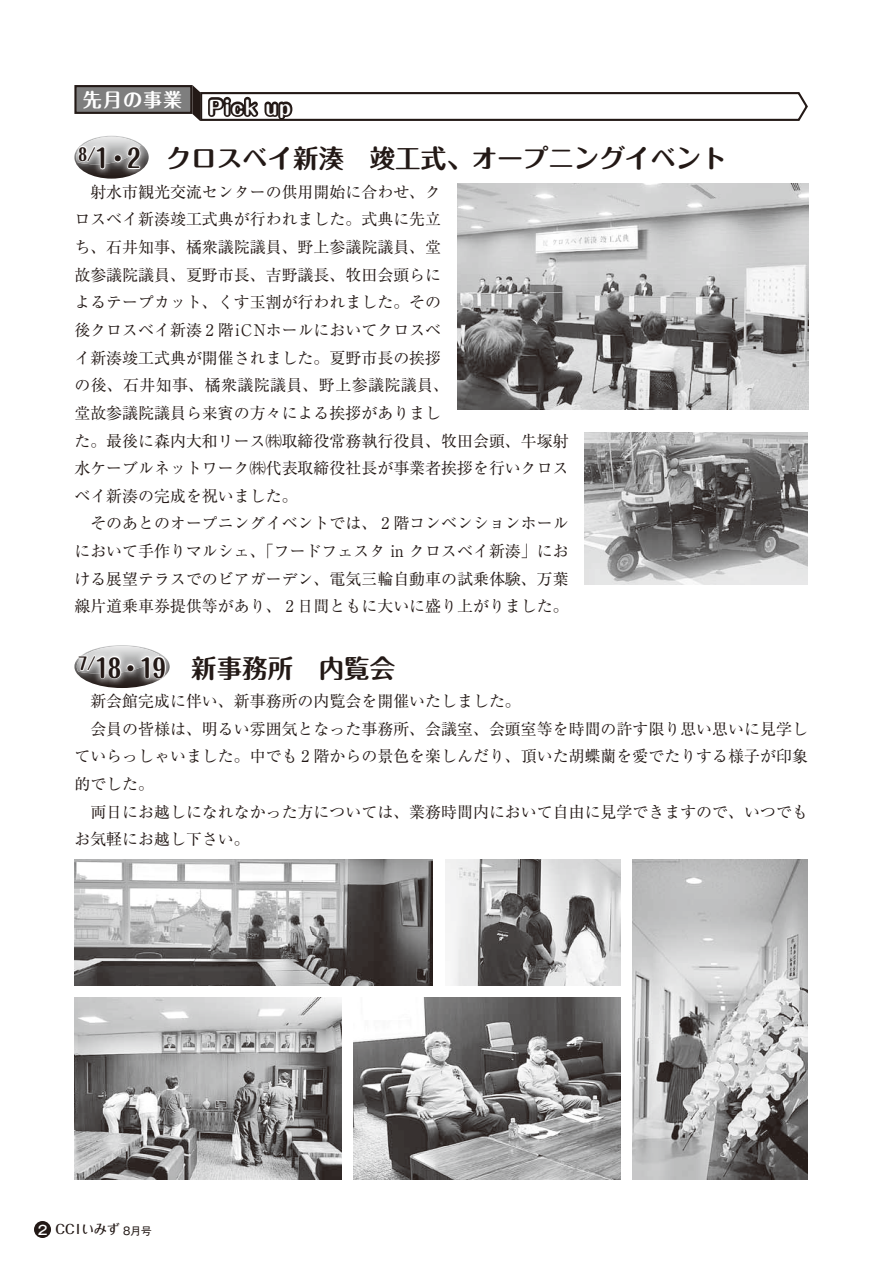
<style>
.page{position:relative;width:893px;height:1263px;background:#fff}
.page>*{position:absolute;margin:0;border:0;box-sizing:border-box;transform-origin:0 0}
.t1{font:700 25.5px "Maru Fo Pro";color:#231916}
.t2{font:700 19.2px "Maru Fo Pro";letter-spacing:.05em;color:#fff}
.t3{font:15.9px/27.6px "Ryumin Pr 6";color:#231916}
.t4{font:500 12.75px "Folk Pro";color:#231916}
.s1{font-family:"Gothic MB101 Pr 6";color:#fff}
.s2{font-family:"Gothic MB101 Pr 6";font-weight:400;font-size:10.65px}
</style>
<div class="page">
<img style="left:632px;top:859px;width:176px;height:320px">
<img style="left:74px;top:859px;width:358px;height:126px">
<img style="left:74px;top:997px;width:267px;height:182px">
<img style="left:354px;top:997px;width:267px;height:182px">
<img style="left:446px;top:859px;width:175px;height:126px">
<img style="left:457px;top:184px;width:351px;height:226px">
<img style="left:585px;top:432px;width:223px;height:152px">
<svg style="left:74px;top:136px;width:75px;height:43px"></svg>
<div style="left:498px;top:156px;width:24px;height:4px;border:2px solid #fff"></div>
<div style="left:551px;top:149px;width:20px;height:3px;border:2px solid #fff"></div>
<div style="left:549px;top:164px;width:24px;height:4px;border:2px solid #fff"></div>
<svg style="left:74px;top:645px;width:96px;height:43px"></svg>
<div style="left:75px;top:86px;width:116px;height:27px;background:#7e7e7e"></div>
<div style="left:74px;top:85px;width:118px;height:29px;border:2px solid #231916"></div>
<svg style="left:192px;top:85px;width:616px;height:36px"></svg>
<div style="left:34px;top:1221px;width:17px;height:17px;background:#231916;border-radius:50%"></div>
<p class="t2" style="left:83px;top:84px;width:101px">先月の事業</p>
<p class="t2" style="left:209px;top:92px;width:84px">Pick up</p>
<h1 class="t1" style="left:79px;top:138px;width:650px"><sup>8/</sup>1・2　クロスベイ新湊　竣工式、オープニングイベント</h1>
<p class="t3" style="left:74px;top:177px;width:496px;text-indent:16px">射水市観光交流センターの供用開始に合わせ、ク<br>ロスベイ新湊竣工式典が行われました。式典に先立<br>ち、石井知事、橘衆議院議員、野上参議院議員、堂<br>故参議院議員、夏野市長、吉野議長、牧田会頭らに<br>よるテープカット、くす玉割が行われました。その<br>後クロスベイ新湊 2 階iCNホールにおいてクロスベ<br>イ新湊竣工式典が開催されました。夏野市長の挨拶<br>の後、石井知事、橘衆議院議員、野上参議院議員、<br>堂故参議院議員ら来賓の方々による挨拶がありまし<br>た。最後に森内大和リース㈱取締役常務執行役員、牧田会頭、牛塚射水ケーブルネットワーク㈱代表取締役社長が事業者挨拶を行いクロスベイ新湊の完成を祝いました。</p>
<p class="t3" style="left:74px;top:509px;width:496px;text-align:justify;text-indent:16px">そのあとのオープニングイベントでは、 2 階コンベンションホールにおいて手作りマルシェ、「フードフェスタ in クロスベイ新湊」における展望テラスでのビアガーデン、電気三輪自動車の試乗体験、万葉線片道乗車券提供等があり、 2 日間ともに大いに盛り上がりました。</p>
<h1 class="t1" style="left:79px;top:647px;width:318px"><sup>7/</sup>18・19　新事務所　内覧会</h1>
<p class="t3" style="left:90px;top:686px;width:432px">新会館完成に伴い、新事務所の内覧会を開催いたしました。</p>
<p class="t3" style="left:90px;top:714px;width:719px">会員の皆様は、明るい雰囲気となった事務所、会議室、会頭室等を時間の許す限り思い思いに見学し</p>
<p class="t3" style="left:74px;top:742px;width:735px">ていらっしゃいました。中でも 2 階からの景色を楽しんだり、頂いた胡蝶蘭を愛でたりする様子が印象</p>
<p class="t3" style="left:74px;top:769px;width:81px">的でした。</p>
<p class="t3" style="left:90px;top:797px;width:719px">両日にお越しになれなかった方については、業務時間内において自由に見学できますので、いつでも</p>
<p class="t3" style="left:74px;top:825px;width:177px">お気軽にお越し下さい。</p>
<p class="t4" style="left:38px;top:1219px;width:116px"><span class="s1">2</span> CCIいみず <span class="s2">8月号</span></p>
</div>
